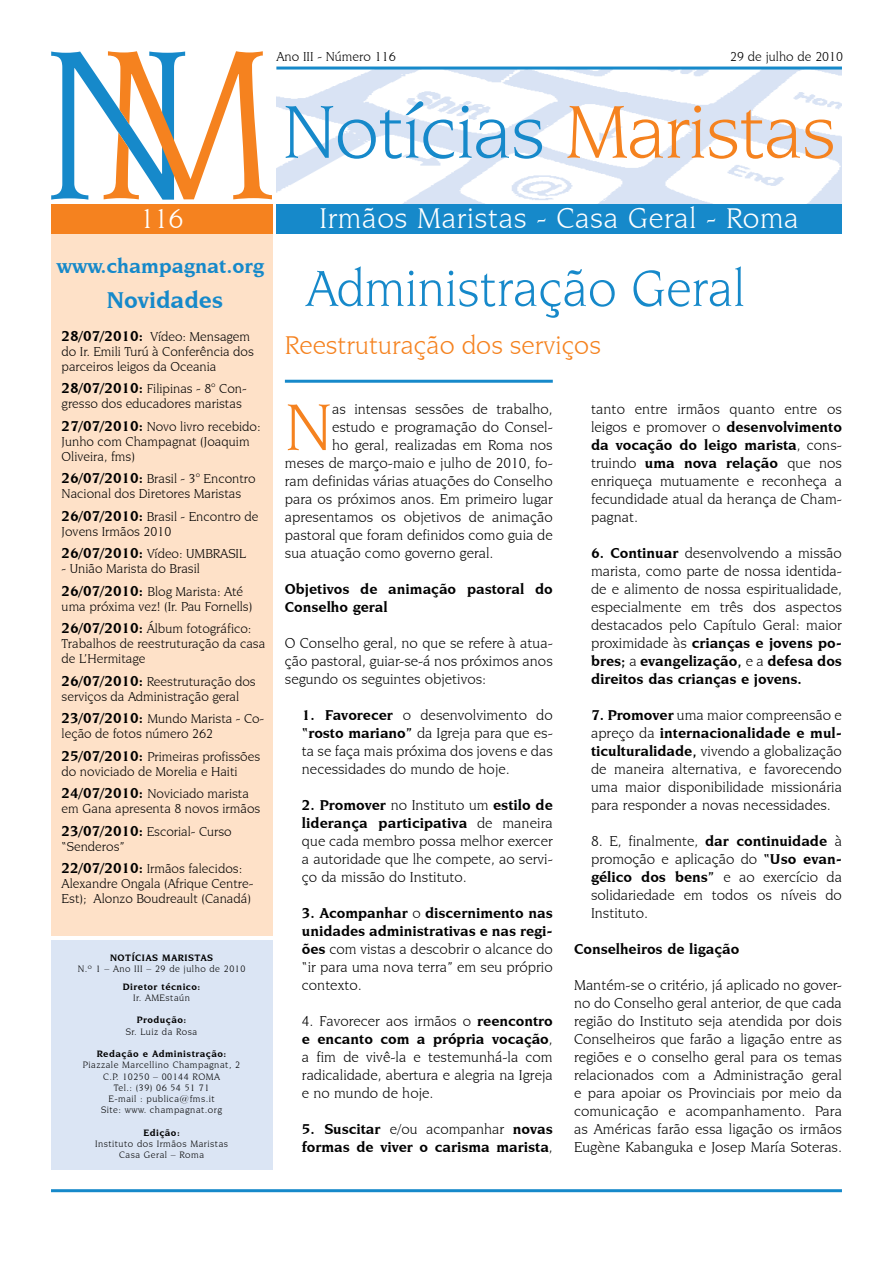
<style>
.page{position:relative;width:893px;height:1263px;background:#fff}
.page>*{position:absolute;margin:0;border:0;box-sizing:border-box;transform-origin:0 0}
.t1{font:79.5px "Novarese IT Cby BT";letter-spacing:-.015em;color:#1689ca}
.t2{font:70.05px "Novarese IT Cby BT";color:#f5821f}
.t3{font:54px "Novarese IT Cby BT";color:#1689ca;scale:.96 1}
.t4{font:30px "Novarese IT Cby BT";letter-spacing:.02em;color:#fff}
.t5{font:28.5px "Novarese IT Cby BT";color:#fff}
.t6{font:27px "Novarese IT Cby BT";color:#f5821f}
.t7{font:700 24px "Novarese IT Cby BT";color:#1689ca}
.t8{font:700 21px "Novarese IT Cby BT";color:#1689ca}
.t9{font:15px/18px "Novarese IT Cby BT";color:#000;text-align:justify}
.t10{font:700 15px/18px "Novarese IT Cby BT";color:#000}
.t11{font:13.5px/15px "Novarese IT Cby BT";color:#000}
.t12{font:9.75px/11.2px "Novarese IT Cby BT";letter-spacing:.05em;color:#000;text-align:center}
.t13{font:700 9.75px "Novarese IT Cby BT";letter-spacing:.05em;color:#000}
.s1{color:#f5821f}
.s2{font-weight:700;font-size:15px}
.s3{font-weight:700}
.s4{font-weight:400}
</style>
<div class="page">
<img style="left:276px;top:70px;width:566px;height:134px">
<hr style="left:276px;top:67px;width:566px;height:3px;background:#1689ca">
<div style="left:276px;top:204px;width:566px;height:30px;background:#1689ca"></div>
<svg style="left:51px;top:51px;width:221px;height:149px"></svg>
<hr style="left:51px;top:1189px;width:791px;height:3px;background:#1689ca">
<div style="left:51px;top:234px;width:221px;height:701px;background:#fee1c8"></div>
<div style="left:51px;top:940px;width:221px;height:229px;background:#dbe5f4"></div>
<div style="left:51px;top:204px;width:221px;height:30px;background:#f5821f"></div>
<hr style="left:285px;top:380px;width:268px;height:3px;background:#1689ca">
<p class="t11" style="left:276px;top:49px;width:121px">Ano III - Número 116</p>
<p class="t11" style="left:730px;top:49px;width:114px">29 de julho de 2010</p>
<h1 class="t1" style="left:282px;top:85px;width:555px">Notícias <span class="s1">Maristas</span></h1>
<h3 class="t5" style="left:140px;top:202px;width:45px">116</h3>
<h3 class="t8" style="left:57px;top:253px;width:209px">www.champagnat.org</h3>
<h3 class="t7" style="left:107px;top:285px;width:118px">Novidades</h3>
<p class="t11" style="left:62px;top:328px;width:194px"><span class="s2">28/07/2010:</span> Vídeo: Mensagem do Ir. Emili Turú à Conferência dos parceiros leigos da Oceania</p>
<p class="t11" style="left:62px;top:381px;width:187px"><span class="s2">28/07/2010:</span> Filipinas - 8° Con&shy;gresso dos educadores maristas</p>
<p class="t11" style="left:62px;top:418px;width:200px"><span class="s2">27/07/2010:</span> Novo livro recebido:<br>Junho com Champagnat (Joaquim<br>Oliveira, fms)</p>
<p class="t11" style="left:62px;top:471px;width:196px"><span class="s2">26/07/2010:</span> Brasil - 3° Encontro<br>Nacional dos Diretores Maristas</p>
<p class="t11" style="left:62px;top:508px;width:198px"><span class="s2">26/07/2010:</span> Brasil - Encontro de<br>Jovens Irmãos 2010</p>
<p class="t11" style="left:62px;top:546px;width:186px"><span class="s2">26/07/2010:</span> Vídeo: UMBRASIL</p>
<p class="t11" style="left:62px;top:557px;width:183px;line-height:22.5px">- União Marista do Brasil<br><span class="s2">26/07/2010:</span> Blog Marista: Até</p>
<p class="t11" style="left:62px;top:595px;width:192px;line-height:22.5px">uma próxima vez! (Ir. Pau Fornells)<br><span class="s2">26/07/2010:</span> Álbum fotográfico:</p>
<p class="t11" style="left:62px;top:636px;width:205px">Trabalhos de reestruturação da casa de L’Hermitage</p>
<p class="t11" style="left:62px;top:673px;width:196px"><span class="s2">26/07/2010:</span> Reestruturação dos serviços da Administração geral</p>
<p class="t11" style="left:62px;top:711px;width:204px"><span class="s2">23/07/2010:</span> Mundo Marista - Co&shy;leção de fotos número 262</p>
<p class="t11" style="left:62px;top:748px;width:200px"><span class="s2">25/07/2010:</span> Primeiras profissões do noviciado de Morelia e Haiti</p>
<p class="t11" style="left:62px;top:786px;width:200px"><span class="s2">24/07/2010:</span> Noviciado marista em Gana apresenta 8 novos irmãos</p>
<p class="t11" style="left:62px;top:823px;width:172px"><span class="s2">23/07/2010:</span> Escorial- Curso “Senderos”</p>
<p class="t11" style="left:62px;top:861px;width:193px"><span class="s2">22/07/2010:</span> Irmãos falecidos:<br>Alexandre Ongala (Afrique Centre-<br>Est); Alonzo Boudreault (Canadá)</p>
<p class="t13" style="left:110px;top:952px;width:82px">Notícias MARISTAS</p>
<p class="t12" style="left:78px;top:963px;width:169px">N.º 1 – Ano III – 29 de julho de 2010</p>
<p class="t13" style="left:123px;top:980px;width:79px">Diretor técnico:</p>
<p class="t12" style="left:133px;top:992px;width:58px">Ir. AMEstaún</p>
<p class="t13" style="left:137px;top:1014px;width:51px">Produção:</p>
<p class="t12" style="left:126px;top:1025px;width:73px">Sr. Luiz da Rosa</p>
<p class="t13" style="left:97px;top:1048px;width:131px">Redação e Administração:</p>
<p class="t12" style="left:83px;top:1059px;width:159px">Piazzale Marcellino Champagnat, 2<br>C.P. 10250 – 00144 ROMA<br>Tel.: (39) 06 54 51 71<br>E-mail : publica@fms.it<br>Site: www. champagnat.org</p>
<p class="t13" style="left:143px;top:1126px;width:38px">Edição:</p>
<p class="t12" style="left:95px;top:1138px;width:135px">Instituto dos Irmãos Maristas<br>Casa Geral – Roma</p>
<h3 class="t4" style="left:320px;top:201px;width:481px">Irmãos Maristas - Casa Geral - Roma</h3>
<h3 class="t3" style="left:306px;top:256px;width:459px">Administração Geral</h3>
<h3 class="t6" style="left:285px;top:329px;width:318px">Reestruturação dos serviços</h3>
<h2 class="t2" style="left:285px;top:386px;width:49px">N</h2>
<p class="t9" style="left:332px;top:400px;width:222px">as intensas sessões de trabalho,</p>
<p class="t9" style="left:332px;top:418px;width:222px">estudo e programação do Consel-</p>
<p class="t9" style="left:332px;top:436px;width:222px">ho geral, realizadas em Roma nos</p>
<p class="t9" style="left:285px;top:454px;width:269px">meses de março-maio e julho de 2010, fo-</p>
<p class="t9" style="left:285px;top:472px;width:269px">ram definidas várias atuações do Conselho</p>
<p class="t9" style="left:285px;top:490px;width:269px">para os próximos anos. Em primeiro lugar</p>
<p class="t9" style="left:285px;top:508px;width:269px">apresentamos os objetivos de animação</p>
<p class="t9" style="left:285px;top:526px;width:269px">pastoral que foram definidos como guia de</p>
<p class="t9" style="left:285px;top:544px;width:210px">sua atuação como governo geral.</p>
<p class="t10" style="left:285px;top:580px;width:269px">Objetivos de animação pastoral do<br>Conselho geral</p>
<p class="t9" style="left:285px;top:634px;width:269px">O Conselho geral, no que se refere à atua&shy;ção pastoral, guiar-se-á nos próximos anos segundo os seguintes objetivos:</p>
<p class="t9" style="left:302px;top:706px;width:252px"><span class="s3">1. Favorecer</span> o desenvolvimento do <span class="s3">“rosto mariano”</span> da Igreja para que es&shy;ta se faça mais próxima dos jovens e das necessidades do mundo de hoje.</p>
<p class="t9" style="left:302px;top:796px;width:252px"><span class="s3">2. Promover</span> no Instituto um <span class="s3">estilo de liderança participativa</span> de maneira que cada membro possa melhor exercer a autoridade que lhe compete, ao servi&shy;ço da missão do Instituto.</p>
<p class="t9" style="left:302px;top:904px;width:252px"><span class="s3">3. Acompanhar</span> o <span class="s3">discernimento nas unidades administrativas e nas regi&shy;ões</span> com vistas a descobrir o alcance do “ir para uma nova terra” em seu próprio contexto.</p>
<p class="t9" style="left:302px;top:1012px;width:252px">4. Favorecer aos irmãos o <span class="s3">reencontro e encanto com a própria vocação</span>, a fim de vivê-la e testemunhá-la com radicalidade, abertura e alegria na Igreja e no mundo de hoje.</p>
<p class="t10" style="left:302px;top:1120px;width:252px">5. Suscitar <span class="s4">e/ou acompanhar</span> novas formas de viver o carisma marista<span class="s4">,</span></p>
<p class="t9" style="left:591px;top:400px;width:252px">tanto entre irmãos quanto entre os leigos e promover o <span class="s3">desenvolvimento da vocação do leigo marista</span>, cons&shy;truindo <span class="s3">uma nova relação</span> que nos enriqueça mutuamente e reconheça a fecundidade atual da herança de Cham&shy;pagnat.</p>
<p class="t9" style="left:591px;top:544px;width:252px"><span class="s3">6. Continuar</span> desenvolvendo a missão marista, como parte de nossa identida&shy;de e alimento de nossa espiritualidade, especialmente em três dos aspectos destacados pelo Capítulo Geral: maior proximidade às <span class="s3">crianças e jovens po&shy;bres;</span> a <span class="s3">evangelização,</span> e a <span class="s3">defesa dos direitos das crianças e jovens.</span></p>
<p class="t9" style="left:591px;top:706px;width:252px"><span class="s3">7. Promover</span> uma maior compreensão e apreço da <span class="s3">internacionalidade e mul&shy;ticulturalidade,</span> vivendo a globalização de maneira alternativa, e favorecendo uma maior disponibilidade missionária para responder a novas necessidades.</p>
<p class="t9" style="left:591px;top:832px;width:252px">8. E, finalmente, <span class="s3">dar continuidade</span> à promoção e aplicação do <span class="s3">“Uso evan&shy;gélico dos bens”</span> e ao exercício da solidariedade em todos os níveis do Instituto.</p>
<p class="t10" style="left:574px;top:940px;width:167px">Conselheiros de ligação</p>
<p class="t9" style="left:574px;top:976px;width:269px">Mantém-se o critério, já aplicado no gover&shy;no do Conselho geral anterior, de que cada região do Instituto seja atendida por dois Conselheiros que farão a ligação entre as regiões e o conselho geral para os temas relacionados com a Administração geral e para apoiar os Provinciais por meio da comunicação e acompanhamento. Para as Américas farão essa ligação os irmãos Eugène Kabanguka e Josep María Soteras.</p>
</div>
